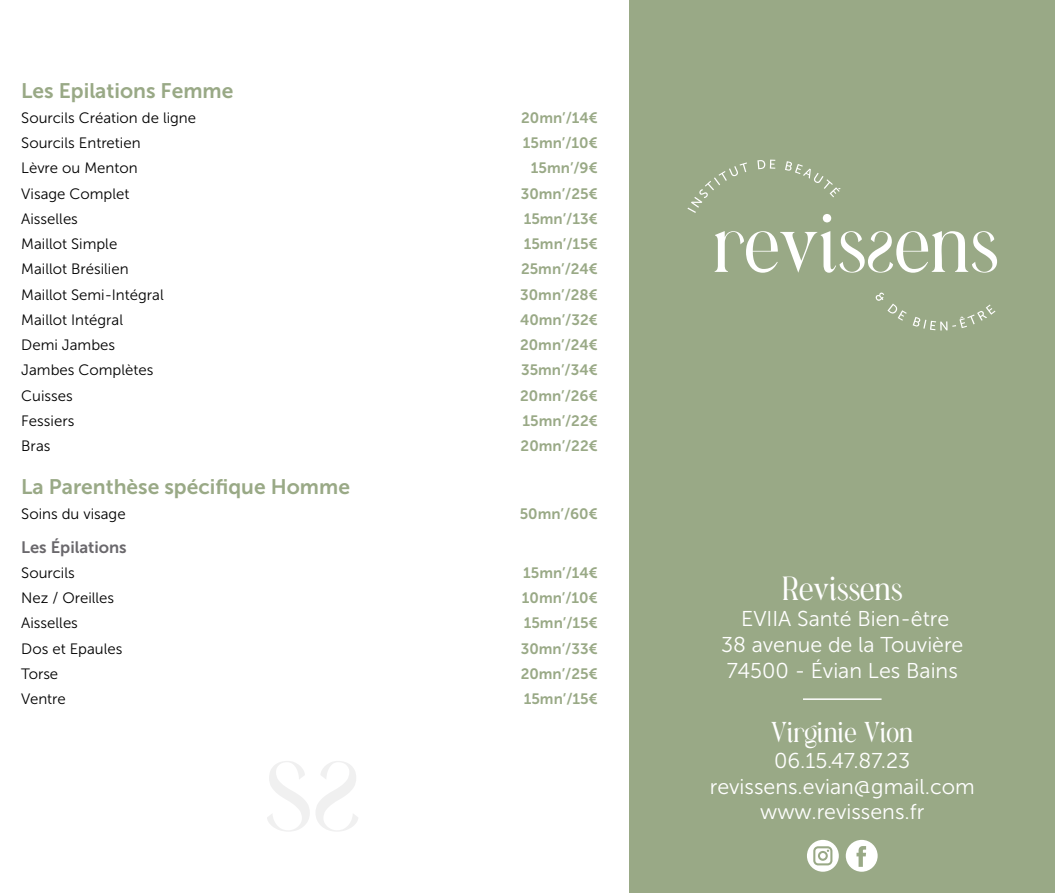
<style>
.page{position:relative;width:1055px;height:893px;background:#fff}
.page>*{position:absolute;margin:0;border:0;box-sizing:border-box;transform-origin:0 0}
.t1{font:33.3px "Casanova Serif Display Free Regula";color:#fff}
.t2{font:28.5px "Casanova Serif Display Free Regula";color:#fff}
.t3{font:21.45px/25.7px "Museo Sans 300";color:#fff;text-align:center}
.t4{font:21px "Museo Sans 700";color:#99a986}
.t5{font:16.5px "Museo Sans 700";color:#6a686c}
.t6{font:15px "Museo Sans 300";color:#000}
.t7{font:15px "Museo Sans 700";color:#99a986}
</style>
<div class="page">
<div style="left:629px;top:0;width:425px;height:893px;background:#99a986"></div>
<hr style="left:803px;top:698px;width:78px;height:2px;background:#fff">
<svg style="left:807px;top:840px;width:31px;height:32px"></svg>
<div style="left:845px;top:840px;width:32px;height:32px;background:#fff;border-radius:50%"></div>
<svg style="left:856px;top:846px;width:10px;height:21px"></svg>
<svg style="left:267px;top:761px;width:91px;height:71px"></svg>
<svg style="left:687px;top:160px;width:310px;height:113px"></svg>
<svg style="left:875px;top:292px;width:31px;height:29px"></svg>
<svg style="left:912px;top:304px;width:83px;height:27px"></svg>
<h3 class="t4" style="left:21px;top:79px;width:214px">Les Epilations Femme</h3>
<p class="t6" style="left:21px;top:110px;width:176px">Sourcils Création de ligne</p>
<p class="t7" style="left:521px;top:109px;width:78px">20mn’/14€</p>
<p class="t6" style="left:21px;top:135px;width:121px">Sourcils Entretien</p>
<p class="t7" style="left:523px;top:135px;width:76px">15mn’/10€</p>
<p class="t6" style="left:21px;top:160px;width:118px">Lèvre ou Menton</p>
<p class="t7" style="left:531px;top:160px;width:68px">15mn’/9€</p>
<p class="t6" style="left:21px;top:185px;width:110px">Visage Complet</p>
<p class="t7" style="left:521px;top:185px;width:78px">30mn’/25€</p>
<p class="t6" style="left:21px;top:211px;width:58px">Aisselles</p>
<p class="t7" style="left:523px;top:210px;width:75px">15mn’/13€</p>
<p class="t6" style="left:21px;top:236px;width:98px">Maillot Simple</p>
<p class="t7" style="left:523px;top:236px;width:75px">15mn’/15€</p>
<p class="t6" style="left:21px;top:261px;width:109px">Maillot Brésilien</p>
<p class="t7" style="left:521px;top:261px;width:78px">25mn’/24€</p>
<p class="t6" style="left:21px;top:286px;width:144px">Maillot Semi-Intégral</p>
<p class="t7" style="left:520px;top:286px;width:79px">30mn’/28€</p>
<p class="t6" style="left:21px;top:312px;width:103px">Maillot Intégral</p>
<p class="t7" style="left:520px;top:311px;width:79px">40mn’/32€</p>
<p class="t6" style="left:21px;top:337px;width:95px">Demi Jambes</p>
<p class="t7" style="left:520px;top:337px;width:79px">20mn’/24€</p>
<p class="t6" style="left:21px;top:362px;width:134px">Jambes Complètes</p>
<p class="t7" style="left:521px;top:362px;width:78px">35mn’/34€</p>
<p class="t6" style="left:21px;top:387px;width:53px">Cuisses</p>
<p class="t7" style="left:520px;top:387px;width:79px">20mn’/26€</p>
<p class="t6" style="left:21px;top:413px;width:55px">Fessiers</p>
<p class="t7" style="left:522px;top:412px;width:76px">15mn’/22€</p>
<p class="t6" style="left:21px;top:438px;width:31px">Bras</p>
<p class="t7" style="left:520px;top:438px;width:78px">20mn’/22€</p>
<h3 class="t4" style="left:21px;top:475px;width:330px">La Parenthèse spécifique Homme</h3>
<p class="t6" style="left:21px;top:505px;width:106px">Soins du visage</p>
<p class="t7" style="left:519px;top:505px;width:79px">50mn’/60€</p>
<p class="t5" style="left:21px;top:538px;width:107px">Les Épilations</p>
<p class="t6" style="left:21px;top:564px;width:55px">Sourcils</p>
<p class="t7" style="left:523px;top:564px;width:76px">15mn’/14€</p>
<p class="t6" style="left:21px;top:590px;width:94px">Nez / Oreilles</p>
<p class="t7" style="left:522px;top:589px;width:77px">10mn’/10€</p>
<p class="t6" style="left:21px;top:615px;width:58px">Aisselles</p>
<p class="t7" style="left:523px;top:615px;width:75px">15mn’/15€</p>
<p class="t6" style="left:21px;top:640px;width:103px">Dos et Epaules</p>
<p class="t7" style="left:521px;top:640px;width:78px">30mn’/33€</p>
<p class="t6" style="left:21px;top:665px;width:39px">Torse</p>
<p class="t7" style="left:521px;top:665px;width:78px">20mn’/25€</p>
<p class="t6" style="left:21px;top:691px;width:46px">Ventre</p>
<p class="t7" style="left:523px;top:690px;width:75px">15mn’/15€</p>
<h1 class="t1" style="left:782px;top:571px;width:122px">Revissens</h1>
<h3 class="t3" style="left:721px;top:606px;width:244px">EVIIA Santé Bien-être<br>38 avenue de la Touvière<br>74500 - Évian Les Bains</h3>
<h2 class="t2" style="left:771px;top:717px;width:144px">Virginie Vion</h2>
<h3 class="t3" style="left:710px;top:748px;width:266px">06.15.47.87.23 revissens.evian@gmail.com www.revissens.fr</h3>
</div>
